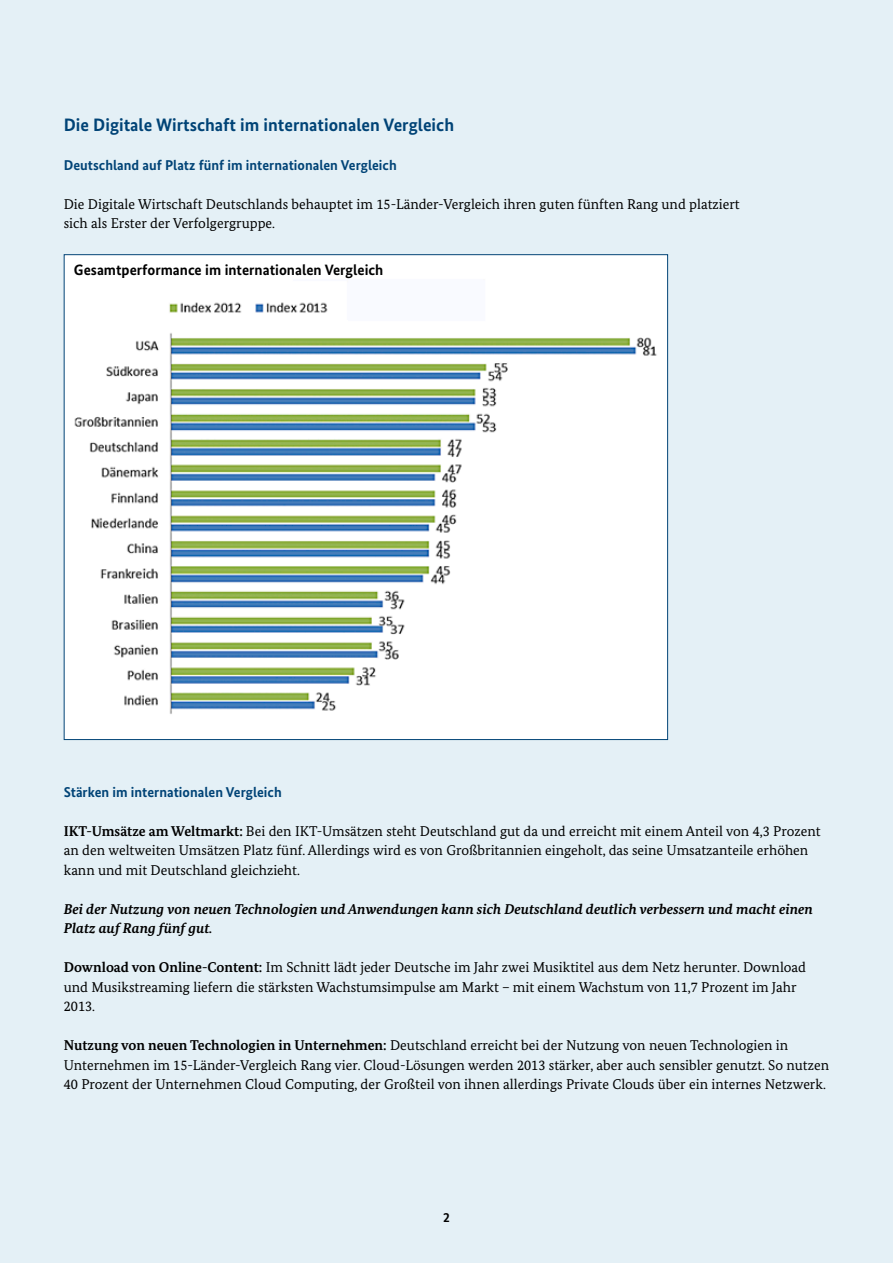
<style>
.page{position:relative;width:893px;height:1263px;background:#e4f0f6}
.page>*{position:absolute;margin:0;border:0;box-sizing:border-box;transform-origin:0 0}
.t1{font:700 18px "Bundes Sans";color:#004376}
.t2{font:700 15px "Bundes Sans";color:#000}
.t3{font:14.25px/19.5px "Bundes Serif";color:#000}
.t4{font:italic 700 14.25px/19.5px "Bundes Serif";color:#000}
.t5{font:700 14.25px "Bundes Sans";color:#004376}
.t6{font:700 13.5px "Bundes Sans";color:#000}
.s1{font-weight:700}
</style>
<div class="page">
<img style="left:66px;top:256px;width:600px;height:473px">
<h2 class="t1" style="left:64px;top:114px;width:392px">Die Digitale Wirtschaft im internationalen Vergleich</h2>
<h3 class="t5" style="left:64px;top:156px;width:334px">Deutschland auf Platz fünf im internationalen Vergleich</h3>
<p class="t3" style="left:64px;top:194px;width:677px">Die Digitale Wirtschaft Deutschlands behauptet im 15-Länder-Vergleich ihren guten fünften Rang und platziert sich als Erster der Verfolgergruppe.</p>
<h4 class="t2" style="left:74px;top:261px;width:311px">Gesamtperformance im internationalen Vergleich</h4>
<h3 class="t5" style="left:64px;top:783px;width:219px">Stärken im internationalen Vergleich</h3>
<p class="t3" style="left:64px;top:821px;width:758px"><span class="s1">IKT-Umsätze am Weltmarkt:</span> Bei den IKT-Umsätzen steht Deutschland gut da und erreicht mit einem Anteil von 4,3 Prozent an den weltweiten Umsätzen Platz fünf. Allerdings wird es von Großbritannien eingeholt, das seine Umsatzanteile erhöhen kann und mit Deutschland gleichzieht.</p>
<p class="t4" style="left:64px;top:899px;width:751px">Bei der Nutzung von neuen Technologien und Anwendungen kann sich Deutschland deutlich verbessern und macht einen<br>Platz auf Rang fünf gut.</p>
<p class="t3" style="left:64px;top:958px;width:744px"><span class="s1">Download von Online-Content:</span> Im Schnitt lädt jeder Deutsche im Jahr zwei Musiktitel aus dem Netz herunter. Download und Musikstreaming liefern die stärksten Wachstumsimpulse am Markt – mit einem Wachstum von 11,7 Prozent im Jahr<br>2013.</p>
<p class="t3" style="left:64px;top:1036px;width:767px"><span class="s1">Nutzung von neuen Technologien in Unternehmen:</span> Deutschland erreicht bei der Nutzung von neuen Technologien in<br>Unternehmen im 15-Länder-Vergleich Rang vier. Cloud-Lösungen werden 2013 stärker, aber auch sensibler genutzt. So nutzen<br>40 Prozent der Unternehmen Cloud Computing, der Großteil von ihnen allerdings Private Clouds über ein internes Netzwerk.</p>
<p class="t6" style="left:443px;top:1209px;width:8px">2</p>
</div>
